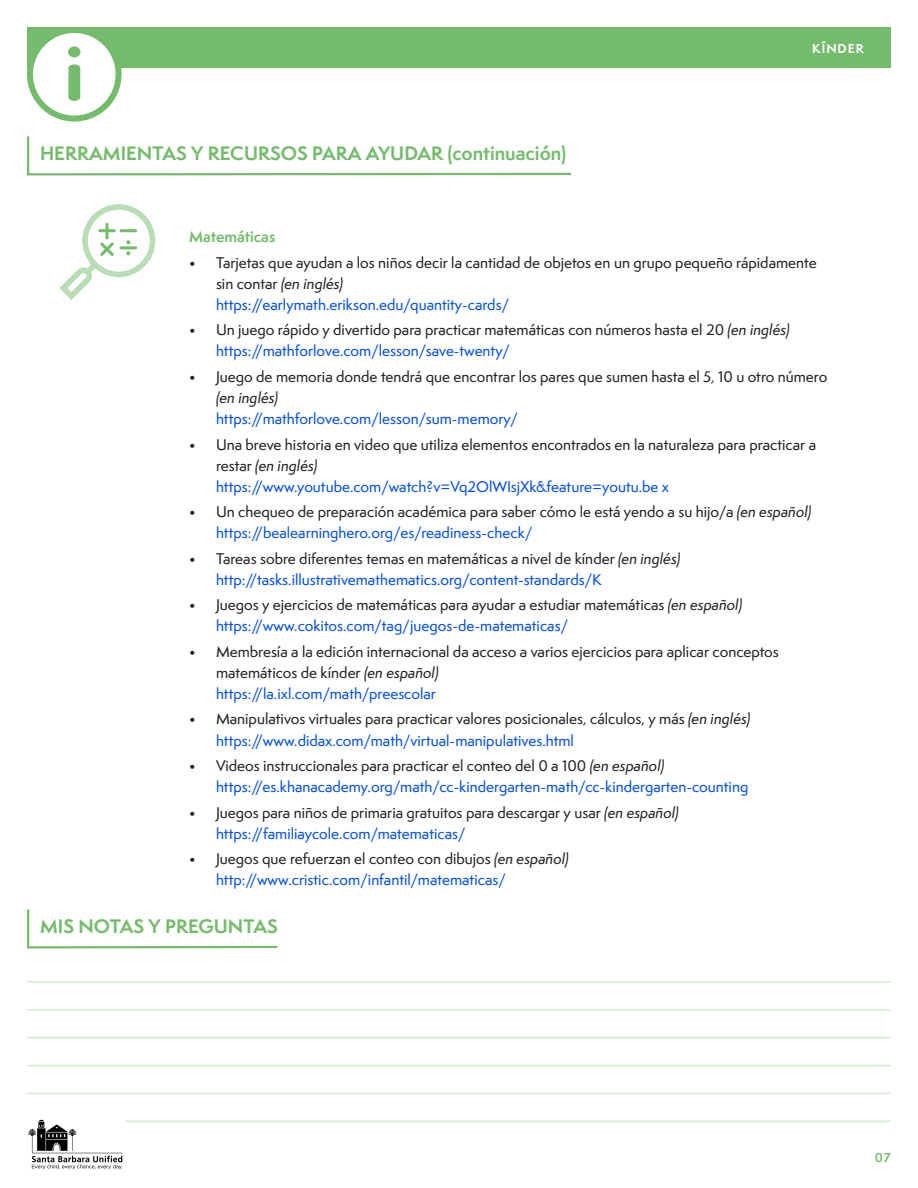
<style>
.page{position:relative;width:918px;height:1188px;background:#fff}
.page>*{position:absolute;margin:0;border:0;box-sizing:border-box;transform-origin:0 0}
.t1{font:700 18px "Semplicita Pro";color:#74bc6b}
.t2{font:500 14.25px/21px "Semplicita Pro";color:#231f20}
.t3{font:500 14.25px/21px "Semplicita Pro";color:#004eee}
.t4{font:700 14.25px "Semplicita Pro";color:#74bc6b}
.t5{font:700 12px "Semplicita Pro";letter-spacing:.08em;color:#fff}
.t6{font:700 12px "Semplicita Pro";color:#74bc6b}
.s1{font-family:"Semplicita Pro Med It";font-weight:400}
.s2{color:#004eee}
.s3{color:#231f20}
.s4{font-family:"Semplicita Pro Med It";font-weight:400;color:#231f20}
</style>
<div class="page">
<div style="left:27px;top:27px;width:864px;height:41px;background:#74bc6b"></div>
<div style="left:30px;top:30px;width:89px;height:89px;background:#fff;border-radius:50%"></div>
<div style="left:27px;top:27px;width:95px;height:95px;border:6px solid #74bc6b;border-radius:50%"></div>
<svg style="left:68px;top:64px;width:12px;height:37px"></svg>
<div style="left:68px;top:46px;width:13px;height:11px;background:#74bc6b;border-radius:50%"></div>
<svg style="left:27px;top:136px;width:545px;height:40px"></svg>
<svg style="left:27px;top:909px;width:251px;height:40px"></svg>
<hr style="left:27px;top:981px;width:864px;height:2px;background:#74bc6b">
<hr style="left:27px;top:1093px;width:864px;height:1px;background:#74bc6b">
<hr style="left:27px;top:1037px;width:864px;height:1px;background:#74bc6b">
<hr style="left:27px;top:1009px;width:864px;height:2px;background:#74bc6b">
<hr style="left:27px;top:1121px;width:864px;height:1px;background:#74bc6b">
<hr style="left:27px;top:1065px;width:864px;height:1px;background:#74bc6b">
<svg style="left:59px;top:204px;width:96px;height:96px"></svg>
<img style="left:27px;top:1119px;width:98px;height:51px">
<p class="t1" style="left:40px;top:140px;width:528px">HERRAMIENTAS Y RECURSOS PARA AYUDAR (continuación)</p>
<p class="t5" style="left:812px;top:39px;width:53px">KÍNDER</p>
<p class="t4" style="left:189px;top:226px;width:88px">Matemáticas</p>
<p class="t2" style="left:216px;top:252px;width:602px;text-indent:-27px">• Tarjetas que ayudan a los niños decir la cantidad de objetos en un grupo pequeño rápidamente sin contar <span class="s1">(en inglés)<br></span><span class="s2">https://earlymath.erikson.edu/quantity-cards/</span></p>
<p class="t2" style="left:216px;top:319px;width:575px;text-indent:-27px">• Un juego rápido y divertido para practicar matemáticas con números hasta el 20 <span class="s1">(en inglés) </span><span class="s2">https://mathforlove.com/lesson/save-twenty/</span></p>
<p class="t2" style="left:216px;top:366px;width:613px;text-indent:-27px">• Juego de memoria donde tendrá que encontrar los pares que sumen hasta el 5, 10 u otro número <span class="s1">(en inglés)<br></span><span class="s2">https://mathforlove.com/lesson/sum-memory/</span></p>
<p class="t2" style="left:216px;top:434px;width:602px;text-indent:-27px">• Una breve historia en video que utiliza elementos encontrados en la naturaleza para practicar a restar <span class="s1">(en inglés)<br></span><span class="s2">https://www.youtube.com/watch?v=Vq2OlWIsjXk&amp;feature=youtu.be x</span></p>
<p class="t2" style="left:216px;top:501px;width:597px;text-indent:-27px">• Un chequeo de preparación académica para saber cómo le está yendo a su hijo/a <span class="s1">(en español) </span><span class="s2">https://bealearninghero.org/es/readiness-check/</span></p>
<p class="t3" style="left:216px;top:548px;width:466px;text-indent:-27px"><span class="s3">• Tareas sobre diferentes temas en matemáticas a nivel de kínder</span> <span class="s4">(en inglés) </span>http://tasks.illustrativemathematics.org/content-standards/K</p>
<p class="t2" style="left:216px;top:594px;width:528px;text-indent:-27px">• Juegos y ejercicios de matemáticas para ayudar a estudiar matemáticas <span class="s1">(en español) </span><span class="s2">https://www.cokitos.com/tag/juegos-de-matematicas/</span></p>
<p class="t2" style="left:216px;top:641px;width:564px;text-indent:-27px">• Membresía a la edición internacional da acceso a varios ejercicios para aplicar conceptos matemáticos de kínder <span class="s1">(en español)<br></span><span class="s2">https://la.ixl.com/math/preescolar</span></p>
<p class="t2" style="left:216px;top:709px;width:536px;text-indent:-27px">• Manipulativos virtuales para practicar valores posicionales, cálculos, y más <span class="s1">(en inglés) </span><span class="s2">https://www.didax.com/math/virtual-manipulatives.html</span></p>
<p class="t3" style="left:216px;top:755px;width:534px;text-indent:-27px"><span class="s3">• Videos instruccionales para practicar el conteo del 0 a 100</span> <span class="s4">(en español) </span>https://es.khanacademy.org/math/cc-kindergarten-math/cc-kindergarten-counting</p>
<p class="t2" style="left:216px;top:802px;width:464px;text-indent:-27px">• Juegos para niños de primaria gratuitos para descargar y usar <span class="s1">(en español) </span><span class="s2">https://familiaycole.com/matematicas/</span></p>
<p class="t3" style="left:216px;top:848px;width:354px;text-indent:-27px"><span class="s3">• Juegos que refuerzan el conteo con dibujos</span> <span class="s4">(en español) </span>http://www.cristic.com/infantil/matematicas/</p>
<p class="t1" style="left:40px;top:913px;width:239px">MIS NOTAS Y PREGUNTAS</p>
<p class="t6" style="left:875px;top:1149px;width:18px">07</p>
</div>
